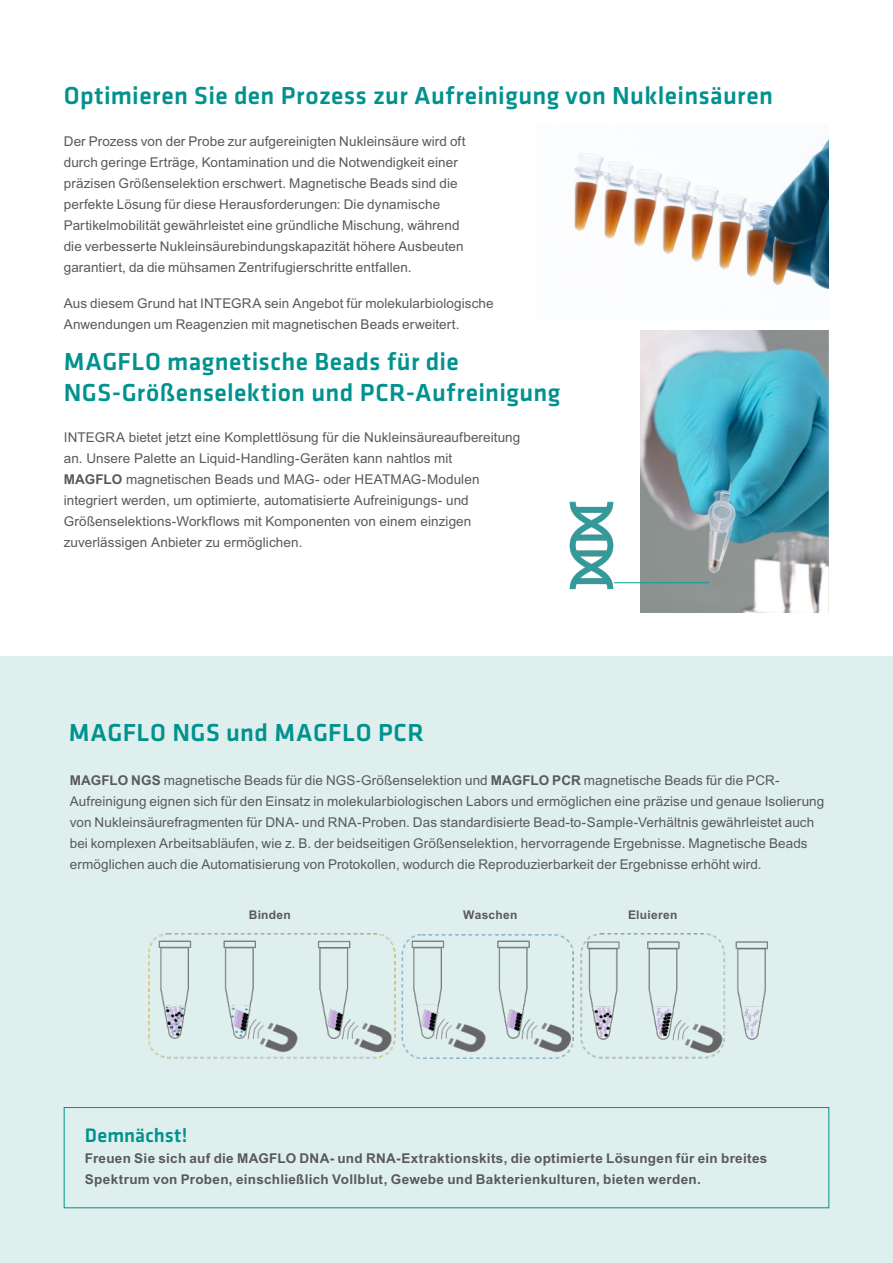
<style>
.page{position:relative;width:893px;height:1263px;background:#fff}
.page>*{position:absolute;margin:0;border:0;box-sizing:border-box;transform-origin:0 0}
.t1{font:500 25.5px/31.5px "Klavika Basic";letter-spacing:.015em;color:#00928f}
.t2{font:500 20.25px "Klavika Basic";letter-spacing:.005em;color:#00928f}
.t3{font:13.5px/21px "Arial";letter-spacing:.005em;color:#58595b}
.t4{font:700 13.5px/21px "Arial";letter-spacing:.025em;color:#58595b}
.t5{font:700 12px "Arial";letter-spacing:.025em;color:#58595b}
.s1{font-weight:700}
</style>
<div class="page">
<div style="left:0;top:657px;width:893px;height:606px;background:#dfefed"></div>
<img style="left:569px;top:501px;width:70px;height:89px">
<svg style="left:640px;top:330px;width:189px;height:283px;background:#75a9b5"></svg>
<img style="left:149px;top:933px;width:618px;height:125px">
<div style="left:64px;top:1107px;width:765px;height:101px;border:1px solid #00928f"></div>
<img style="left:574px;top:138px;width:255px;height:152px">
<hr style="left:614px;top:582px;width:95px;height:1px;background:#00a1a1">
<h1 class="t1" style="left:64px;top:79px;width:711px">Optimieren Sie den Prozess zur Aufreinigung von Nukleinsäuren</h1>
<p class="t3" style="left:64px;top:130px;width:403px">Der Prozess von der Probe zur aufgereinigten Nukleinsäure wird oft durch geringe Erträge, Kontamination und die Notwendigkeit einer präzisen Größenselektion erschwert. Magnetische Beads sind die perfekte Lösung für diese Herausforderungen: Die dynamische Partikelmobilität gewährleistet eine gründliche Mischung, während die verbesserte Nukleinsäurebindungskapazität höhere Ausbeuten garantiert, da die mühsamen Zentrifugierschritte entfallen.</p>
<p class="t3" style="left:64px;top:292px;width:431px">Aus diesem Grund hat INTEGRA sein Angebot für molekularbiologische<br>Anwendungen um Reagenzien mit magnetischen Beads erweitert.</p>
<h1 class="t1" style="left:64px;top:345px;width:498px">MAGFLO magnetische Beads für die<br>NGS-Größenselektion und PCR-Aufreinigung</h1>
<p class="t3" style="left:64px;top:427px;width:458px">INTEGRA bietet jetzt eine Komplettlösung für die Nukleinsäureaufbereitung an. Unsere Palette an Liquid-Handling-Geräten kann nahtlos mit<br><span class="s1">MAGFLO</span> magnetischen Beads und MAG- oder HEATMAG-Modulen integriert werden, um optimierte, automatisierte Aufreinigungs- und Größenselektions-Workflows mit Komponenten von einem einzigen zuverlässigen Anbieter zu ermöglichen.</p>
<h1 class="t1" style="left:69px;top:716px;width:357px">MAGFLO NGS und MAGFLO PCR</h1>
<p class="t3" style="left:70px;top:769px;width:756px"><span class="s1">MAGFLO NGS</span> magnetische Beads für die NGS-Größenselektion und <span class="s1">MAGFLO PCR</span> magnetische Beads für die PCR-Aufreinigung eignen sich für den Einsatz in molekularbiologischen Labors und ermöglichen eine präzise und genaue Isolierung von Nukleinsäurefragmenten für DNA- und RNA-Proben. Das standardisierte Bead-to-Sample-Verhältnis gewährleistet auch bei komplexen Arbeitsabläufen, wie z. B. der beidseitigen Größenselektion, hervorragende Ergebnisse. Magnetische Beads ermöglichen auch die Automatisierung von Protokollen, wodurch die Reproduzierbarkeit der Ergebnisse erhöht wird.</p>
<p class="t5" style="left:249px;top:906px;width:44px">Binden</p>
<p class="t5" style="left:463px;top:906px;width:56px">Waschen</p>
<p class="t5" style="left:628px;top:906px;width:51px">Eluieren</p>
<h2 class="t2" style="left:85px;top:1122px;width:104px">Demnächst!</h2>
<p class="t4" style="left:85px;top:1149px;width:684px">Freuen Sie sich auf die MAGFLO DNA- und RNA-Extraktionskits, die optimierte Lösungen für ein breites<br>Spektrum von Proben, einschließlich Vollblut, Gewebe und Bakterienkulturen, bieten werden.</p>
</div>
